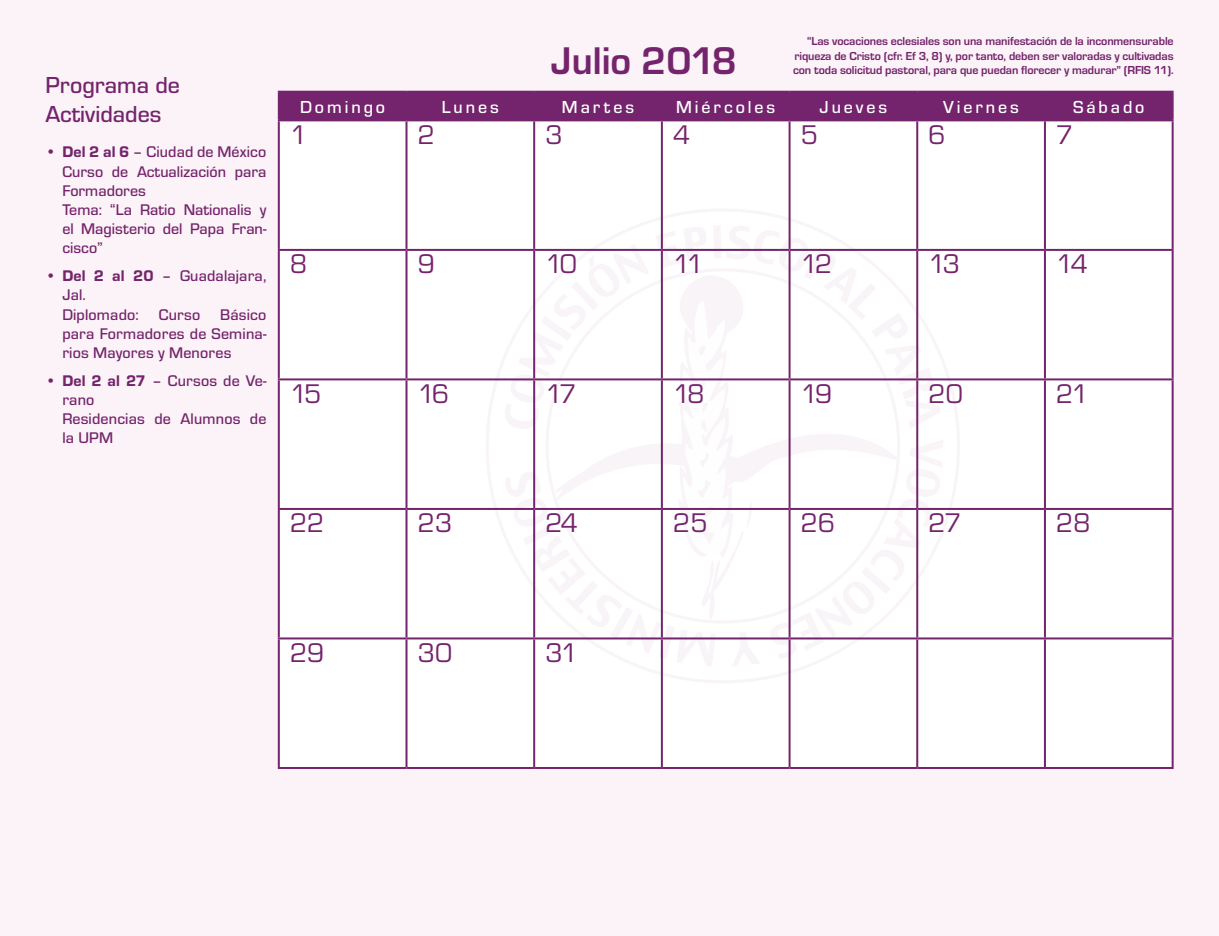
<style>
.page{position:relative;width:1219px;height:936px;background:#fff}
.page>*{position:absolute;margin:0;border:0;box-sizing:border-box;transform-origin:0 0}
.t1{font:700 40px "Eurostile T";color:#74246c}
.t2{font:28px "Eurostile T";letter-spacing:-.07em;color:#74246c}
.t3{font:500 24px/28.8px "Eurostile T";color:#74246c}
.t4{font:500 18px "Eurostile T";letter-spacing:.16em;color:#fff}
.t5{font:500 16px/19.2px "Eurostile T";letter-spacing:.01em;color:#74246c}
.t6{font:700 12px/14.4px "Eurostile T";letter-spacing:-.01em;color:#74246c;text-align:justify}
.s1{font-family:"Eurostile T Heav";font-weight:400}
</style>
<div class="page">
<div style="left:0;top:0;width:1219px;height:935px;background:#fbf3f7"></div>
<div style="left:279px;top:120px;width:893px;height:648px;background:#fff"></div>
<svg style="left:486px;top:208px;width:474px;height:475px"></svg>
<div style="left:280px;top:93px;width:892px;height:26px;background:#74246c"></div>
<hr style="left:278px;top:93px;width:2px;height:26px;background:#74246c">
<hr style="left:278px;top:91px;width:128px;height:2px;background:#74246c">
<hr style="left:405px;top:93px;width:2px;height:26px;background:#74246c">
<hr style="left:406px;top:91px;width:128px;height:2px;background:#74246c">
<hr style="left:533px;top:93px;width:2px;height:26px;background:#74246c">
<hr style="left:534px;top:91px;width:128px;height:2px;background:#74246c">
<hr style="left:661px;top:93px;width:2px;height:26px;background:#74246c">
<hr style="left:662px;top:91px;width:128px;height:2px;background:#74246c">
<hr style="left:789px;top:93px;width:2px;height:26px;background:#74246c">
<hr style="left:790px;top:91px;width:127px;height:2px;background:#74246c">
<hr style="left:916px;top:93px;width:2px;height:26px;background:#74246c">
<hr style="left:917px;top:91px;width:128px;height:2px;background:#74246c">
<hr style="left:1044px;top:93px;width:2px;height:26px;background:#74246c">
<hr style="left:1045px;top:91px;width:129px;height:2px;background:#74246c">
<hr style="left:1172px;top:93px;width:2px;height:26px;background:#74246c">
<hr style="left:278px;top:121px;width:2px;height:128px;background:#74246c">
<hr style="left:278px;top:119px;width:128px;height:2px;background:#74246c">
<hr style="left:406px;top:119px;width:128px;height:2px;background:#74246c">
<hr style="left:534px;top:119px;width:128px;height:2px;background:#74246c">
<hr style="left:662px;top:119px;width:128px;height:2px;background:#74246c">
<hr style="left:790px;top:119px;width:127px;height:2px;background:#74246c">
<hr style="left:917px;top:119px;width:128px;height:2px;background:#74246c">
<hr style="left:1045px;top:119px;width:129px;height:2px;background:#74246c">
<hr style="left:1172px;top:121px;width:2px;height:128px;background:#74246c">
<hr style="left:278px;top:251px;width:2px;height:127px;background:#74246c">
<hr style="left:278px;top:380px;width:2px;height:128px;background:#74246c">
<hr style="left:278px;top:510px;width:2px;height:127px;background:#74246c">
<hr style="left:1172px;top:251px;width:2px;height:127px;background:#74246c">
<hr style="left:1172px;top:380px;width:2px;height:128px;background:#74246c">
<hr style="left:1172px;top:510px;width:2px;height:127px;background:#74246c">
<hr style="left:278px;top:639px;width:2px;height:128px;background:#74246c">
<hr style="left:1172px;top:639px;width:2px;height:128px;background:#74246c">
<hr style="left:405px;top:121px;width:2px;height:128px;background:#74246c">
<hr style="left:533px;top:121px;width:2px;height:128px;background:#74246c">
<hr style="left:661px;top:121px;width:2px;height:128px;background:#74246c">
<hr style="left:789px;top:121px;width:2px;height:128px;background:#74246c">
<hr style="left:916px;top:121px;width:2px;height:128px;background:#74246c">
<hr style="left:1044px;top:121px;width:2px;height:128px;background:#74246c">
<hr style="left:278px;top:249px;width:128px;height:2px;background:#74246c">
<hr style="left:406px;top:249px;width:128px;height:2px;background:#74246c">
<hr style="left:405px;top:251px;width:2px;height:127px;background:#74246c">
<hr style="left:534px;top:249px;width:128px;height:2px;background:#74246c">
<hr style="left:533px;top:251px;width:2px;height:127px;background:#74246c">
<hr style="left:662px;top:249px;width:128px;height:2px;background:#74246c">
<hr style="left:661px;top:251px;width:2px;height:127px;background:#74246c">
<hr style="left:790px;top:249px;width:127px;height:2px;background:#74246c">
<hr style="left:789px;top:251px;width:2px;height:127px;background:#74246c">
<hr style="left:917px;top:249px;width:128px;height:2px;background:#74246c">
<hr style="left:916px;top:251px;width:2px;height:127px;background:#74246c">
<hr style="left:1045px;top:249px;width:129px;height:2px;background:#74246c">
<hr style="left:1044px;top:251px;width:2px;height:127px;background:#74246c">
<hr style="left:278px;top:378px;width:128px;height:2px;background:#74246c">
<hr style="left:406px;top:378px;width:128px;height:2px;background:#74246c">
<hr style="left:405px;top:380px;width:2px;height:128px;background:#74246c">
<hr style="left:534px;top:378px;width:128px;height:2px;background:#74246c">
<hr style="left:533px;top:380px;width:2px;height:128px;background:#74246c">
<hr style="left:662px;top:378px;width:128px;height:2px;background:#74246c">
<hr style="left:661px;top:380px;width:2px;height:128px;background:#74246c">
<hr style="left:790px;top:378px;width:127px;height:2px;background:#74246c">
<hr style="left:789px;top:380px;width:2px;height:128px;background:#74246c">
<hr style="left:917px;top:378px;width:128px;height:2px;background:#74246c">
<hr style="left:916px;top:380px;width:2px;height:128px;background:#74246c">
<hr style="left:1045px;top:378px;width:129px;height:2px;background:#74246c">
<hr style="left:1044px;top:380px;width:2px;height:128px;background:#74246c">
<hr style="left:278px;top:508px;width:128px;height:2px;background:#74246c">
<hr style="left:406px;top:508px;width:128px;height:2px;background:#74246c">
<hr style="left:405px;top:510px;width:2px;height:127px;background:#74246c">
<hr style="left:534px;top:508px;width:128px;height:2px;background:#74246c">
<hr style="left:533px;top:510px;width:2px;height:127px;background:#74246c">
<hr style="left:662px;top:508px;width:128px;height:2px;background:#74246c">
<hr style="left:661px;top:510px;width:2px;height:127px;background:#74246c">
<hr style="left:790px;top:508px;width:127px;height:2px;background:#74246c">
<hr style="left:789px;top:510px;width:2px;height:127px;background:#74246c">
<hr style="left:917px;top:508px;width:128px;height:2px;background:#74246c">
<hr style="left:916px;top:510px;width:2px;height:127px;background:#74246c">
<hr style="left:1045px;top:508px;width:129px;height:2px;background:#74246c">
<hr style="left:1044px;top:510px;width:2px;height:127px;background:#74246c">
<hr style="left:278px;top:637px;width:128px;height:2px;background:#74246c">
<hr style="left:406px;top:637px;width:128px;height:2px;background:#74246c">
<hr style="left:405px;top:639px;width:2px;height:128px;background:#74246c">
<hr style="left:534px;top:637px;width:128px;height:2px;background:#74246c">
<hr style="left:533px;top:639px;width:2px;height:128px;background:#74246c">
<hr style="left:662px;top:637px;width:128px;height:2px;background:#74246c">
<hr style="left:661px;top:639px;width:2px;height:128px;background:#74246c">
<hr style="left:790px;top:637px;width:127px;height:2px;background:#74246c">
<hr style="left:789px;top:639px;width:2px;height:128px;background:#74246c">
<hr style="left:917px;top:637px;width:128px;height:2px;background:#74246c">
<hr style="left:916px;top:639px;width:2px;height:128px;background:#74246c">
<hr style="left:1045px;top:637px;width:129px;height:2px;background:#74246c">
<hr style="left:1044px;top:639px;width:2px;height:128px;background:#74246c">
<hr style="left:278px;top:767px;width:128px;height:2px;background:#74246c">
<hr style="left:406px;top:767px;width:128px;height:2px;background:#74246c">
<hr style="left:534px;top:767px;width:128px;height:2px;background:#74246c">
<hr style="left:662px;top:767px;width:128px;height:2px;background:#74246c">
<hr style="left:790px;top:767px;width:127px;height:2px;background:#74246c">
<hr style="left:917px;top:767px;width:128px;height:2px;background:#74246c">
<hr style="left:1045px;top:767px;width:129px;height:2px;background:#74246c">
<h3 class="t3" style="left:45px;top:71px;width:136px">Programa de<br>Actividades</h3>
<p class="t5" style="left:62px;top:142px;width:206px;text-indent:-17px"><span class="s1">• Del 2 al 6</span> – Ciudad de México<br>Curso de Actualización para<br>Formadores<br>Tema: “La Ratio Nationalis y el Magisterio del Papa Fran&shy;cisco”</p>
<p class="t5" style="left:62px;top:266px;width:206px;text-indent:-17px"><span class="s1">• Del 2 al 20</span> – Guadalajara,<br>Jal.<br>Diplomado:</p>
<p class="t5" style="left:159px;top:304px;width:43px">Curso</p>
<p class="t5" style="left:62px;top:304px;width:206px;text-align:justify;text-indent:158px">Básico para Formadores de Semina&shy;rios Mayores y Menores</p>
<p class="t5" style="left:62px;top:371px;width:206px;text-indent:-17px"><span class="s1">• Del 2 al 27</span> – Cursos de Ve&shy;rano<br>Residencias de Alumnos de la UPM</p>
<h1 class="t1" style="left:551px;top:39px;width:188px">Julio 2018</h1>
<p class="t6" style="left:793px;top:34px;width:382px;text-indent:14px">“Las vocaciones eclesiales son una manifestación de la inconmensurable riqueza de Cristo (cfr. Ef 3, 8) y, por tanto, deben ser valoradas y cultivadas con toda solicitud pastoral, para que puedan florecer y madurar” (RFIS 11).</p>
<p class="t4" style="left:300px;top:97px;width:86px">Domingo</p>
<p class="t4" style="left:442px;top:97px;width:59px">Lunes</p>
<p class="t4" style="left:562px;top:97px;width:74px">Martes</p>
<p class="t4" style="left:676px;top:97px;width:100px">Miércoles</p>
<p class="t4" style="left:820px;top:97px;width:69px">Jueves</p>
<p class="t4" style="left:943px;top:97px;width:77px">Viernes</p>
<p class="t4" style="left:1073px;top:97px;width:73px">Sábado</p>
<h2 class="t2" style="left:290px;top:119px;width:19px">1</h2>
<h2 class="t2" style="left:418px;top:119px;width:19px">2</h2>
<h2 class="t2" style="left:545px;top:119px;width:19px">3</h2>
<h2 class="t2" style="left:673px;top:119px;width:19px">4</h2>
<h2 class="t2" style="left:801px;top:119px;width:19px">5</h2>
<h2 class="t2" style="left:929px;top:119px;width:19px">6</h2>
<h2 class="t2" style="left:1056px;top:119px;width:19px">7</h2>
<h2 class="t2" style="left:290px;top:249px;width:19px">8</h2>
<h2 class="t2" style="left:418px;top:249px;width:19px">9</h2>
<h2 class="t2" style="left:545px;top:249px;width:33px">10</h2>
<h2 class="t2" style="left:673px;top:249px;width:32px">11</h2>
<h2 class="t2" style="left:801px;top:249px;width:33px">12</h2>
<h2 class="t2" style="left:929px;top:249px;width:33px">13</h2>
<h2 class="t2" style="left:1056px;top:249px;width:33px">14</h2>
<h2 class="t2" style="left:290px;top:378px;width:33px">15</h2>
<h2 class="t2" style="left:418px;top:378px;width:33px">16</h2>
<h2 class="t2" style="left:545px;top:378px;width:33px">17</h2>
<h2 class="t2" style="left:673px;top:378px;width:33px">18</h2>
<h2 class="t2" style="left:801px;top:378px;width:33px">19</h2>
<h2 class="t2" style="left:929px;top:378px;width:36px">20</h2>
<h2 class="t2" style="left:1056px;top:378px;width:34px">21</h2>
<h2 class="t2" style="left:290px;top:508px;width:36px">22</h2>
<h2 class="t2" style="left:418px;top:508px;width:36px">23</h2>
<h2 class="t2" style="left:545px;top:508px;width:34px">24</h2>
<h2 class="t2" style="left:673px;top:508px;width:36px">25</h2>
<h2 class="t2" style="left:801px;top:508px;width:36px">26</h2>
<h2 class="t2" style="left:929px;top:508px;width:34px">27</h2>
<h2 class="t2" style="left:1056px;top:508px;width:36px">28</h2>
<h2 class="t2" style="left:290px;top:637px;width:36px">29</h2>
<h2 class="t2" style="left:418px;top:637px;width:36px">30</h2>
<h2 class="t2" style="left:545px;top:637px;width:34px">31</h2>
</div>
